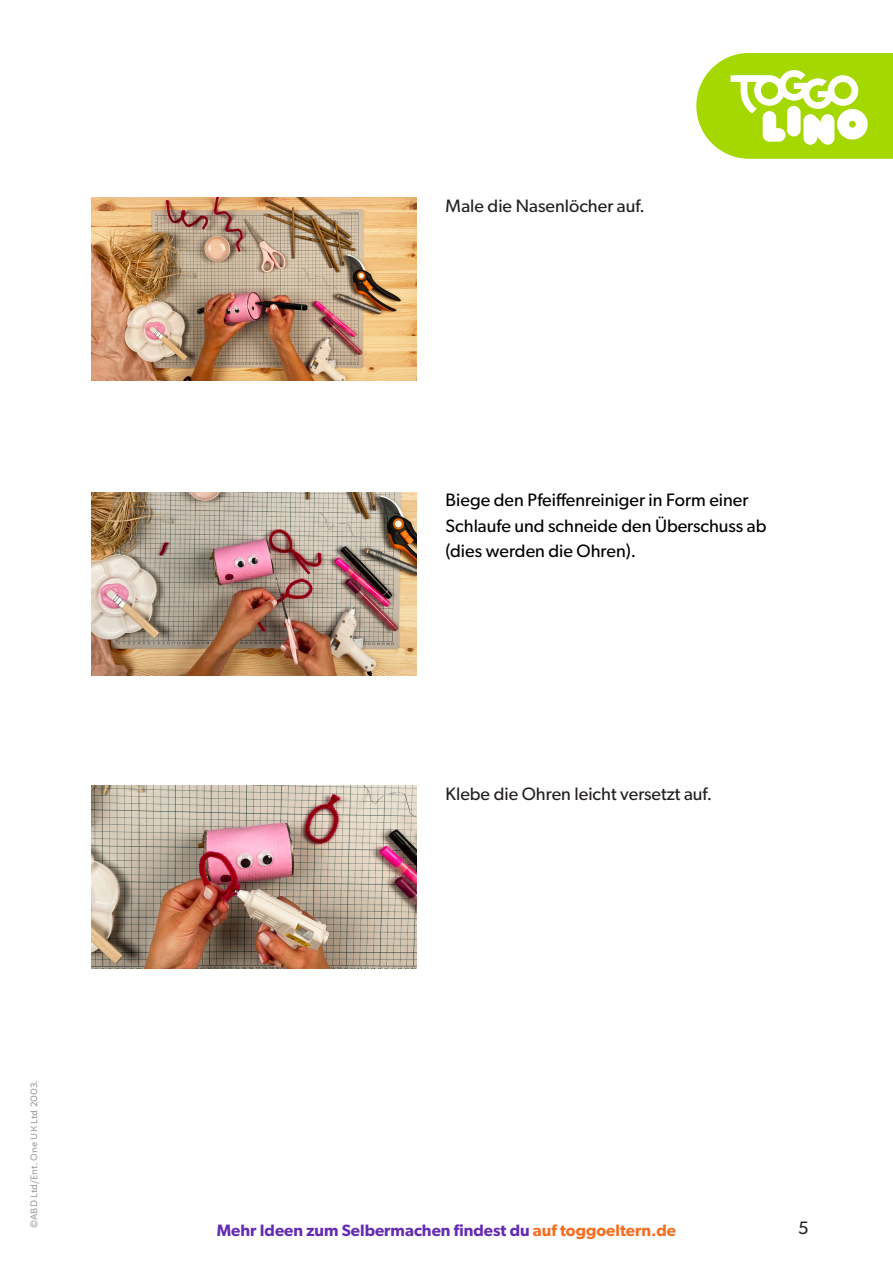
<style>
.page{position:relative;width:893px;height:1263px;background:#fff}
.page>*{position:absolute;margin:0;border:0;box-sizing:border-box;transform-origin:0 0}
.bulltet{font:18px/25.5px "Gibson";color:#000}
.fließtext{font:18px "Gibson";color:#231f20}
.bulltet-2{font:18px "Gibson";color:#231f20}
.t1{font:600 16.5px "Gibson";color:#652cb3}
.t2{font:9px "Mohr Rounded Alt";letter-spacing:-.005em;color:#939598}
.s1{color:#f36e21}
</style>
<div class="page">
<svg style="left:696px;top:53px;width:197px;height:106px"></svg>
<img style="left:91px;top:197px;width:326px;height:184px">
<img style="left:91px;top:492px;width:326px;height:183px">
<img style="left:91px;top:785px;width:326px;height:184px">
<p class="t2" style="left:29px;top:1228px;width:149px;rotate:-90deg">©ABD Ltd/Ent. One UK Ltd 2003.</p>
<p class="bulltet-2" style="left:446px;top:195px;width:201px">Male die Nasenlöcher auf.</p>
<p class="bulltet" style="left:446px;top:487px;width:322px">Biege den Pfeiffenreiniger in Form einer<br>Schlaufe und schneide den Überschuss ab (dies werden die Ohren).</p>
<p class="fließtext" style="left:446px;top:783px;width:268px">Klebe die Ohren leicht versetzt auf.</p>
<p class="t1" style="left:217px;top:1220px;width:461px">Mehr Ideen zum Selbermachen findest du <span class="s1">auf toggoeltern.de</span></p>
<p class="fließtext" style="left:798px;top:1217px;width:12px">5</p>
</div>
